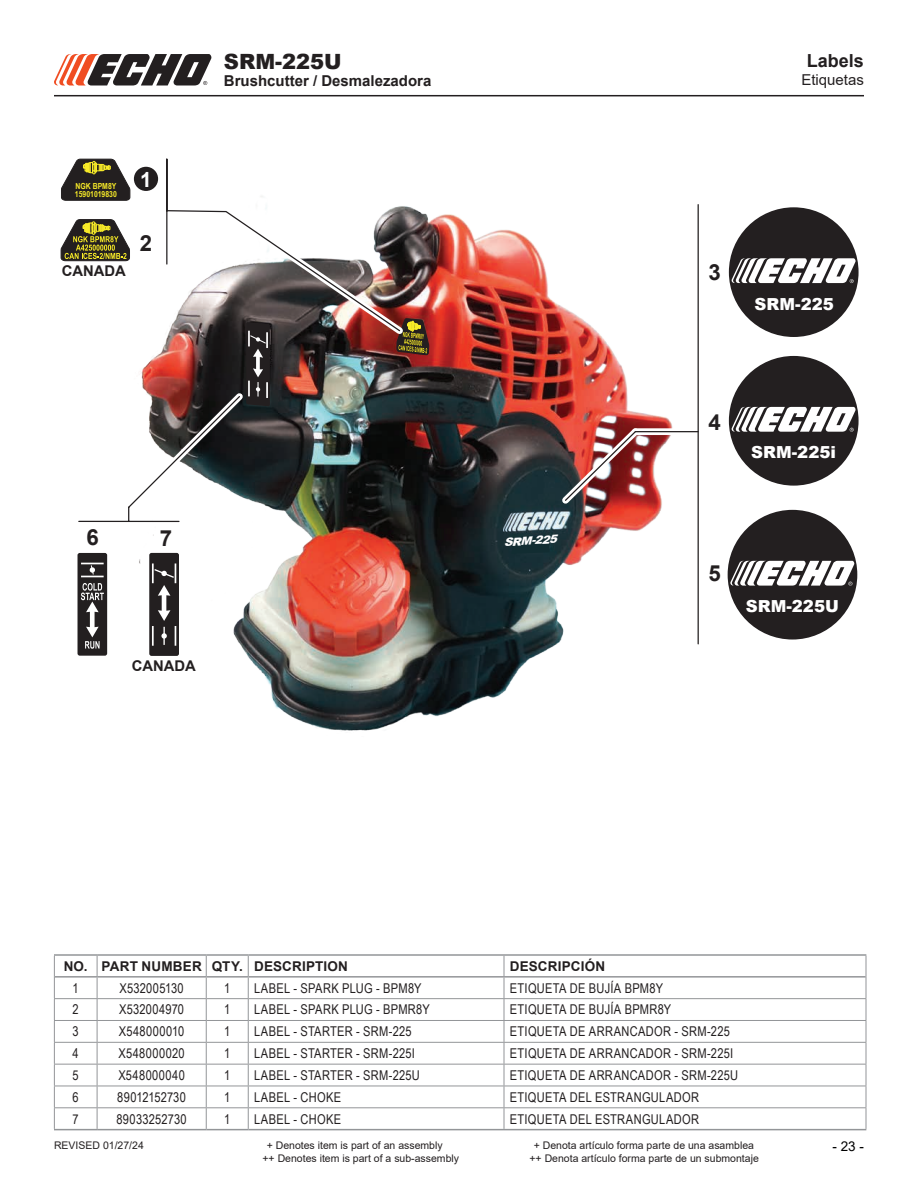
<style>
.page{position:relative;width:918px;height:1188px;background:#fff}
.page>*{position:absolute;margin:0;border:0;box-sizing:border-box;transform-origin:0 0}
.t1{font:700 22.2px "Arial";color:#231f20}
.t2{font:900 21px "Arial";color:#231f20}
.t3{font:700 21px "Arial";color:#fff}
.t4{font:700 18px "Arial";color:#231f20}
.t5{font:900 16.65px "Arial";color:#fff}
.t6{font:700 15px "Arial";color:#231f20}
.t7{font:15px "Arial";color:#231f20}
.t8{font:700 14.85px "Arial";color:#231f20}
.t9{font:13.5px "Arial Narrow";letter-spacing:.025em;color:#231f20}
.t10{font:700 13.5px "Arial";letter-spacing:.01em;color:#231f20}
.t11{font:13.5px "Arial";color:#000}
.t12{font:italic 900 11.1px "Arial";color:#fff;scale:1.06 1}
.t13{font:10.5px "Arial";color:#231f20}
.t14{font:700 8.4px/8.4px "Arial Narrow";color:#f8eb28}
</style>
<div class="page">
<hr style="left:54px;top:95px;width:810px;height:1px;background:#231f20">
<svg style="left:54px;top:54px;width:158px;height:32px"></svg>
<hr style="left:54px;top:954px;width:43px;height:2px;background:#939598">
<hr style="left:97px;top:954px;width:109px;height:2px;background:#939598">
<hr style="left:206px;top:954px;width:42px;height:2px;background:#939598">
<hr style="left:248px;top:954px;width:256px;height:2px;background:#939598">
<hr style="left:504px;top:954px;width:362px;height:2px;background:#939598">
<hr style="left:55px;top:976px;width:42px;height:2px;background:#939598">
<hr style="left:97px;top:976px;width:109px;height:2px;background:#939598">
<hr style="left:206px;top:976px;width:42px;height:2px;background:#939598">
<hr style="left:248px;top:976px;width:256px;height:2px;background:#939598">
<hr style="left:504px;top:976px;width:362px;height:2px;background:#939598">
<svg style="left:97px;top:956px;width:1px;height:173px"></svg>
<svg style="left:206px;top:956px;width:1px;height:173px"></svg>
<svg style="left:248px;top:956px;width:1px;height:173px"></svg>
<svg style="left:504px;top:956px;width:1px;height:173px"></svg>
<hr style="left:54px;top:998px;width:43px;height:1px;background:#939598">
<hr style="left:97px;top:998px;width:109px;height:1px;background:#939598">
<hr style="left:206px;top:998px;width:42px;height:1px;background:#939598">
<hr style="left:248px;top:998px;width:256px;height:1px;background:#939598">
<hr style="left:504px;top:998px;width:362px;height:1px;background:#939598">
<hr style="left:54px;top:1020px;width:43px;height:1px;background:#939598">
<hr style="left:97px;top:1020px;width:109px;height:1px;background:#939598">
<hr style="left:206px;top:1020px;width:42px;height:1px;background:#939598">
<hr style="left:248px;top:1020px;width:256px;height:1px;background:#939598">
<hr style="left:504px;top:1020px;width:362px;height:1px;background:#939598">
<hr style="left:54px;top:1042px;width:43px;height:1px;background:#939598">
<hr style="left:97px;top:1042px;width:109px;height:1px;background:#939598">
<hr style="left:206px;top:1042px;width:42px;height:1px;background:#939598">
<hr style="left:248px;top:1042px;width:256px;height:1px;background:#939598">
<hr style="left:504px;top:1042px;width:362px;height:1px;background:#939598">
<hr style="left:54px;top:1064px;width:43px;height:1px;background:#939598">
<hr style="left:97px;top:1064px;width:109px;height:1px;background:#939598">
<hr style="left:206px;top:1064px;width:42px;height:1px;background:#939598">
<hr style="left:248px;top:1064px;width:256px;height:1px;background:#939598">
<hr style="left:504px;top:1064px;width:362px;height:1px;background:#939598">
<hr style="left:54px;top:1086px;width:43px;height:1px;background:#939598">
<hr style="left:97px;top:1086px;width:109px;height:1px;background:#939598">
<hr style="left:206px;top:1086px;width:42px;height:1px;background:#939598">
<hr style="left:248px;top:1086px;width:256px;height:1px;background:#939598">
<hr style="left:504px;top:1086px;width:362px;height:1px;background:#939598">
<hr style="left:54px;top:1107px;width:43px;height:1px;background:#939598">
<svg style="left:54px;top:956px;width:1px;height:173px"></svg>
<hr style="left:97px;top:1107px;width:109px;height:1px;background:#939598">
<hr style="left:206px;top:1107px;width:42px;height:1px;background:#939598">
<hr style="left:248px;top:1107px;width:256px;height:1px;background:#939598">
<hr style="left:504px;top:1107px;width:362px;height:1px;background:#939598">
<svg style="left:866px;top:956px;width:1px;height:173px"></svg>
<hr style="left:54px;top:1129px;width:43px;height:1px;background:#939598">
<hr style="left:97px;top:1129px;width:109px;height:1px;background:#939598">
<hr style="left:206px;top:1129px;width:42px;height:1px;background:#939598">
<hr style="left:248px;top:1129px;width:256px;height:1px;background:#939598">
<hr style="left:504px;top:1129px;width:362px;height:1px;background:#939598">
<img style="left:139px;top:214px;width:534px;height:517px">
<svg style="left:512px;top:535px;width:39px;height:19px"></svg>
<div style="left:729px;top:207px;width:130px;height:130px;background:#231f20;border-radius:50%"></div>
<svg style="left:731px;top:258px;width:125px;height:25px"></svg>
<div style="left:729px;top:356px;width:130px;height:130px;background:#231f20;border-radius:50%"></div>
<svg style="left:731px;top:407px;width:125px;height:25px"></svg>
<div style="left:728px;top:510px;width:129px;height:130px;background:#231f20;border-radius:50%"></div>
<svg style="left:730px;top:561px;width:125px;height:25px"></svg>
<svg style="left:645px;top:428px;width:53px;height:7px"></svg>
<img style="left:556px;top:422px;width:89px;height:88px">
<hr style="left:635px;top:431px;width:63px;height:1px;background:#231f20">
<hr style="left:698px;top:205px;width:1px;height:439px;background:#231f20">
<div style="left:149px;top:553px;width:30px;height:103px;background:#231f20;border-radius:2px"></div>
<hr style="left:152px;top:563px;width:2px;height:20px;background:#fff">
<hr style="left:152px;top:626px;width:2px;height:20px;background:#fff">
<svg style="left:154px;top:563px;width:22px;height:83px"></svg>
<div style="left:78px;top:553px;width:29px;height:103px;background:#231f20;border-radius:2px"></div>
<svg style="left:81px;top:563px;width:23px;height:14px"></svg>
<svg style="left:81px;top:583px;width:23px;height:66px"></svg>
<img style="left:60px;top:158px;width:370px;height:365px">
<p class="t14" style="left:75px;top:181px;width:43px">NGK BPM8Y<br>15901019830</p>
<h2 class="t3" style="left:140px;top:165px;width:13px">1</h2>
<p class="t8" style="left:62px;top:261px;width:66px">CANADA</p>
<h1 class="t1" style="left:140px;top:227px;width:14px">2</h1>
<h2 class="t2" style="left:224px;top:46px;width:119px">SRM-225U</h2>
<p class="t6" style="left:224px;top:70px;width:209px">Brushcutter / Desmalezadora</p>
<h1 class="t1" style="left:86px;top:521px;width:14px">6</h1>
<h1 class="t1" style="left:160px;top:522px;width:14px">7</h1>
<p class="t8" style="left:132px;top:655px;width:66px">CANADA</p>
<p class="t12" style="left:503px;top:534px;width:52px;rotate:-3deg">SRM-225</p>
<h3 class="t4" style="left:807px;top:48px;width:59px">Labels</h3>
<p class="t7" style="left:801px;top:70px;width:64px">Etiquetas</p>
<h1 class="t1" style="left:708px;top:257px;width:14px">3</h1>
<p class="t5" style="left:755px;top:292px;width:81px">SRM-225</p>
<h1 class="t1" style="left:708px;top:406px;width:14px">4</h1>
<p class="t5" style="left:751px;top:440px;width:86px">SRM-225i</p>
<h1 class="t1" style="left:708px;top:558px;width:14px">5</h1>
<p class="t5" style="left:746px;top:594px;width:95px">SRM-225U</p>
<p class="t10" style="left:64px;top:957px;width:286px">NO. PART NUMBER QTY. DESCRIPTION</p>
<p class="t10" style="left:510px;top:957px;width:97px">DESCRIPCIÓN</p>
<p class="t9" style="left:73px;top:978px;width:8px">1</p>
<p class="t9" style="left:120px;top:978px;width:66px">X532005130</p>
<p class="t9" style="left:224px;top:978px;width:8px">1</p>
<p class="t9" style="left:254px;top:978px;width:169px">LABEL - SPARK PLUG - BPM8Y</p>
<p class="t9" style="left:510px;top:978px;width:155px">ETIQUETA DE BUJÍA BPM8Y</p>
<p class="t9" style="left:73px;top:1000px;width:8px">2</p>
<p class="t9" style="left:119px;top:1000px;width:66px">X532004970</p>
<p class="t9" style="left:224px;top:1000px;width:8px">1</p>
<p class="t9" style="left:254px;top:1000px;width:177px">LABEL - SPARK PLUG - BPMR8Y</p>
<p class="t9" style="left:510px;top:1000px;width:163px">ETIQUETA DE BUJÍA BPMR8Y</p>
<p class="t9" style="left:73px;top:1022px;width:8px">3</p>
<p class="t9" style="left:119px;top:1022px;width:67px">X548000010</p>
<p class="t9" style="left:224px;top:1022px;width:8px">1</p>
<p class="t9" style="left:254px;top:1022px;width:159px">LABEL - STARTER - SRM-225</p>
<p class="t9" style="left:510px;top:1022px;width:221px">ETIQUETA DE ARRANCADOR - SRM-225</p>
<p class="t9" style="left:73px;top:1043px;width:8px">4</p>
<p class="t9" style="left:119px;top:1043px;width:68px">X548000020</p>
<p class="t9" style="left:224px;top:1043px;width:8px">1</p>
<p class="t9" style="left:254px;top:1043px;width:162px">LABEL - STARTER - SRM-225I</p>
<p class="t9" style="left:510px;top:1043px;width:225px">ETIQUETA DE ARRANCADOR - SRM-225I</p>
<p class="t9" style="left:73px;top:1065px;width:8px">5</p>
<p class="t9" style="left:118px;top:1065px;width:68px">X548000040</p>
<p class="t9" style="left:224px;top:1065px;width:8px">1</p>
<p class="t9" style="left:254px;top:1065px;width:167px">LABEL - STARTER - SRM-225U</p>
<p class="t9" style="left:510px;top:1065px;width:230px">ETIQUETA DE ARRANCADOR - SRM-225U</p>
<p class="t9" style="left:73px;top:1087px;width:8px">6</p>
<p class="t9" style="left:117px;top:1087px;width:70px">89012152730</p>
<p class="t9" style="left:224px;top:1087px;width:8px">1</p>
<p class="t9" style="left:254px;top:1087px;width:89px">LABEL - CHOKE</p>
<p class="t9" style="left:510px;top:1087px;width:191px">ETIQUETA DEL ESTRANGULADOR</p>
<p class="t9" style="left:73px;top:1109px;width:8px">7</p>
<p class="t9" style="left:116px;top:1109px;width:72px">89033252730</p>
<p class="t9" style="left:224px;top:1109px;width:8px">1</p>
<p class="t9" style="left:254px;top:1109px;width:89px">LABEL - CHOKE</p>
<p class="t9" style="left:510px;top:1109px;width:191px">ETIQUETA DEL ESTRANGULADOR</p>
<p class="t13" style="left:54px;top:1138px;width:91px">REVISED 01/27/24</p>
<p class="t13" style="left:267px;top:1138px;width:177px">+ Denotes item is part of an assembly</p>
<p class="t13" style="left:534px;top:1138px;width:222px">+ Denota artículo forma parte de una asamblea</p>
<p class="t13" style="left:262px;top:1151px;width:198px">++ Denotes item is part of a sub-assembly</p>
<p class="t13" style="left:530px;top:1151px;width:231px">++ Denota artículo forma parte de un submontaje</p>
<p class="t11" style="left:832px;top:1137px;width:33px">- 23 -</p>
</div>
